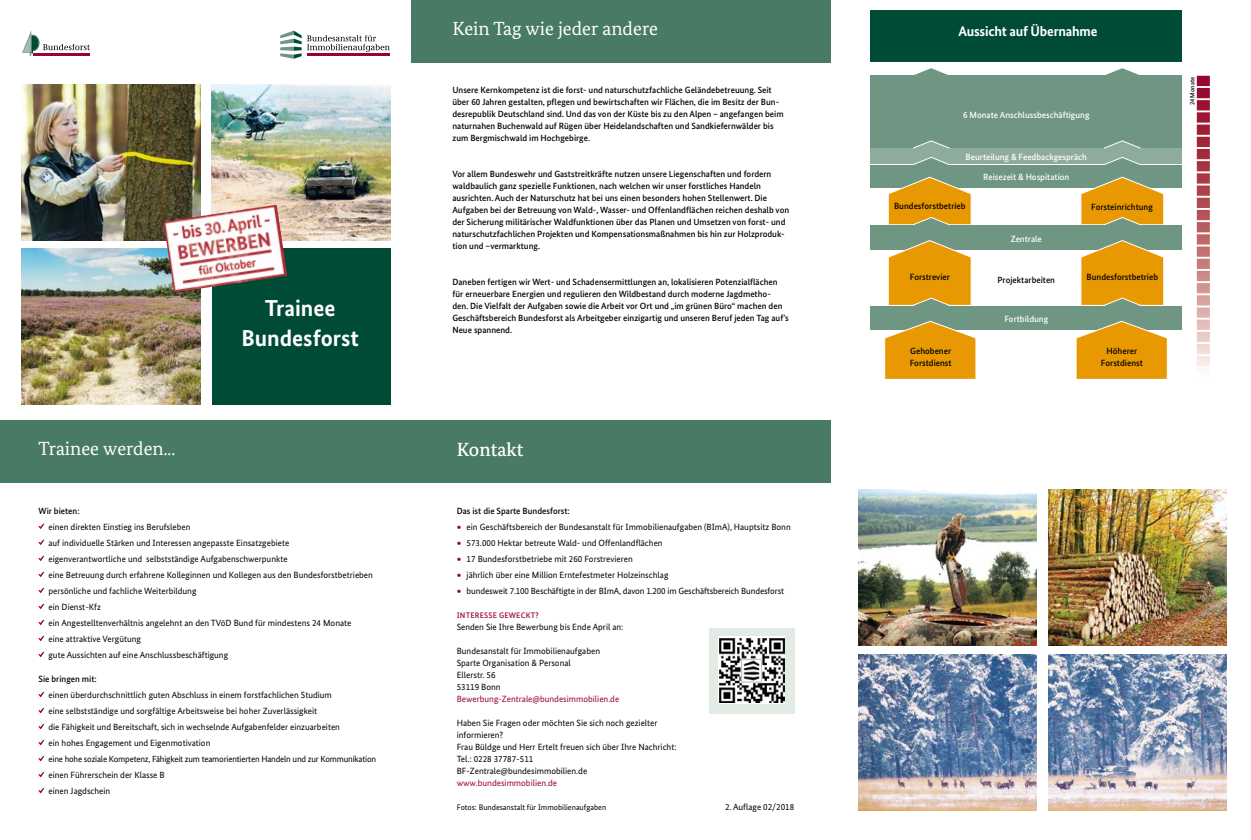
<style>
.page{position:relative;width:1251px;height:840px;background:#fff}
.page>*{position:absolute;margin:0;border:0;box-sizing:border-box;transform-origin:0 0}
.t1{font:700 23px/29.7px "Bundes Sans";color:#fff;text-align:center}
.t2{font:19px "Bundes Serif";color:#fff}
.t3{font:500 19px "Bundes Serif";color:#fff}
.t4{font:700 14px "Bundes Sans";letter-spacing:-.015em;color:#fff}
.t5{font:9px/16px "Bundes Sans";color:#000}
.t6{font:500 9px/12px "Bundes Sans";color:#000}
.t7{font:500 9px "Bundes Sans";color:#fff}
.t8{font:9px "Bundes Sans";color:#99042f}
.t9{font:8.9px "Bundes Sans";letter-spacing:-.02em;color:#000}
.t10{font:8px "Bundes Sans";color:#000}
.t11{font:500 8px "Bundes Sans";letter-spacing:.02em;color:#99042f}
.t12{font:500 6.4px "Bundes Sans";color:#000}
.s1{font-weight:500}
.s2{font-family:"Bundes Serif";font-weight:700;font-size:14px;color:#99042f}
</style>
<div class="page">
<div style="left:411px;top:420px;width:420px;height:62px;background:#487a65"></div>
<div style="left:708px;top:628px;width:86px;height:85px;background:#e3ebe5"></div>
<svg style="left:718px;top:636px;width:67px;height:67px"></svg>
<img style="left:719px;top:637px;width:65px;height:65px">
<div style="left:0;top:420px;width:411px;height:62px;background:#487a65"></div>
<svg style="left:38px;top:523px;width:6px;height:5px"></svg>
<svg style="left:38px;top:539px;width:6px;height:5px"></svg>
<svg style="left:38px;top:555px;width:6px;height:5px"></svg>
<svg style="left:38px;top:571px;width:6px;height:5px"></svg>
<svg style="left:38px;top:587px;width:6px;height:5px"></svg>
<svg style="left:38px;top:603px;width:6px;height:5px"></svg>
<svg style="left:38px;top:619px;width:6px;height:5px"></svg>
<svg style="left:38px;top:635px;width:6px;height:5px"></svg>
<svg style="left:38px;top:651px;width:6px;height:5px"></svg>
<svg style="left:38px;top:691px;width:6px;height:5px"></svg>
<svg style="left:38px;top:707px;width:6px;height:5px"></svg>
<svg style="left:38px;top:723px;width:6px;height:5px"></svg>
<svg style="left:38px;top:739px;width:6px;height:5px"></svg>
<svg style="left:38px;top:755px;width:6px;height:5px"></svg>
<svg style="left:38px;top:771px;width:6px;height:5px"></svg>
<svg style="left:38px;top:787px;width:6px;height:5px"></svg>
<div style="left:411px;top:0;width:420px;height:62px;background:#487a65"></div>
<div style="left:870px;top:10px;width:311px;height:52px;background:#004b35"></div>
<div style="left:870px;top:76px;width:311px;height:72px;background:#6f9583"></div>
<svg style="left:1099px;top:68px;width:45px;height:8px"></svg>
<svg style="left:908px;top:68px;width:45px;height:8px"></svg>
<div style="left:870px;top:149px;width:311px;height:15px;background:#8dac9d"></div>
<svg style="left:908px;top:140px;width:45px;height:9px"></svg>
<svg style="left:1099px;top:140px;width:45px;height:9px"></svg>
<div style="left:870px;top:165px;width:311px;height:22px;background:#6f9583"></div>
<div style="left:870px;top:225px;width:311px;height:25px;background:#6f9583"></div>
<div style="left:870px;top:306px;width:311px;height:23px;background:#6f9583"></div>
<svg style="left:1074px;top:320px;width:94px;height:59px"></svg>
<svg style="left:883px;top:320px;width:93px;height:59px"></svg>
<svg style="left:912px;top:157px;width:38px;height:8px"></svg>
<svg style="left:1103px;top:157px;width:38px;height:8px"></svg>
<svg style="left:887px;top:176px;width:84px;height:50px"></svg>
<svg style="left:1079px;top:176px;width:85px;height:50px"></svg>
<svg style="left:888px;top:240px;width:83px;height:66px;background:#d99e21"></svg>
<svg style="left:1080px;top:240px;width:84px;height:66px;background:#d99f23"></svg>
<svg style="left:1196px;top:76px;width:13px;height:294px;background:#cb858c"></svg>
<svg style="left:280px;top:31px;width:21px;height:28px"></svg>
<hr style="left:307px;top:53px;width:82px;height:3px;background:#99042f">
<svg style="left:307px;top:35px;width:82px;height:17px"></svg>
<svg style="left:22px;top:31px;width:68px;height:25px"></svg>
<img style="left:22px;top:248px;width:178px;height:156px">
<img style="left:22px;top:84px;width:178px;height:156px">
<div style="left:212px;top:248px;width:178px;height:156px;background:#004b35"></div>
<img style="left:212px;top:84px;width:178px;height:156px">
<img style="left:163px;top:204px;width:124px;height:88px">
<img style="left:1048px;top:489px;width:178px;height:156px">
<img style="left:1048px;top:654px;width:178px;height:155px">
<img style="left:858px;top:489px;width:178px;height:156px">
<img style="left:858px;top:654px;width:178px;height:155px">
<h2 class="t2" style="left:39px;top:437px;width:138px">Trainee werden...</h2>
<h1 class="t1" style="left:241px;top:293px;width:119px">Trainee<br>Bundesforst</h1>
<p class="t6" style="left:39px;top:504px;width:43px">Wir bieten:</p>
<p class="t5" style="left:48px;top:518px;width:326px">einen direkten Einstieg ins Berufsleben<br>auf individuelle Stärken und Interessen angepasste Einsatzgebiete<br>eigenverantwortliche und selbstständige Aufgabenschwerpunkte<br>eine Betreuung durch erfahrene Kolleginnen und Kollegen aus den Bundesforstbetrieben persönliche und fachliche Weiterbildung<br>ein Dienst-Kfz<br>ein Angestelltenverhältnis angelehnt an den TVöD Bund für mindestens 24 Monate<br>eine attraktive Vergütung<br>gute Aussichten auf eine Anschlussbeschäftigung</p>
<p class="t6" style="left:39px;top:672px;width:60px">Sie bringen mit:</p>
<p class="t5" style="left:48px;top:686px;width:293px">einen überdurchschnittlich guten Abschluss in einem forstfachlichen Studium eine selbstständige und sorgfältige Arbeitsweise bei hoher Zuverlässigkeit<br>die Fähigkeit und Bereitschaft, sich in wechselnde Aufgabenfelder einzuarbeiten ein hohes Engagement und Eigenmotivation</p>
<p class="t9" style="left:48px;top:752px;width:329px">eine hohe soziale Kompetenz, Fähigkeit zum teamorientierten Handeln und zur Kommunikation</p>
<p class="t5" style="left:48px;top:766px;width:118px">einen Führerschein der Klasse B einen Jagdschein</p>
<h2 class="t2" style="left:452px;top:17px;width:207px">Kein Tag wie jeder andere</h2>
<p class="t6" style="left:452px;top:84px;width:332px">Unsere Kernkompetenz ist die forst- und naturschutzfachliche Geländebetreuung. Seit über 60 Jahren gestalten, pflegen und bewirtschaften wir Flächen, die im Besitz der Bun&shy;desrepublik Deutschland sind. Und das von der Küste bis zu den Alpen – angefangen beim naturnahen Buchenwald auf Rügen über Heidelandschaften und Sandkiefernwälder bis zum Bergmischwald im Hochgebirge.</p>
<p class="t6" style="left:452px;top:168px;width:338px">Vor allem Bundeswehr und Gaststreitkräfte nutzen unsere Liegenschaften und fordern waldbaulich ganz spezielle Funktionen, nach welchen wir unser forstliches Handeln ausrichten. Auch der Naturschutz hat bei uns einen besonders hohen Stellenwert. Die Aufgaben bei der Betreuung von Wald-, Wasser- und Offenlandflächen reichen deshalb von der Sicherung militärischer Waldfunktionen über das Planen und Umsetzen von forst- und naturschutzfachlichen Projekten und Kompensationsmaßnahmen bis hin zur Holzproduk&shy;tion und –vermarktung.</p>
<p class="t6" style="left:452px;top:276px;width:338px">Daneben fertigen wir Wert- und Schadensermittlungen an, lokalisieren Potenzialflächen für erneuerbare Energien und regulieren den Wildbestand durch moderne Jagdmetho&shy;den. Die Vielfalt der Aufgaben sowie die Arbeit vor Ort und „im grünen Büro“ machen den Geschäftsbereich Bundesforst als Arbeitgeber einzigartig und unseren Beruf jeden Tag auf’s Neue spannend.</p>
<h2 class="t3" style="left:456px;top:437px;width:68px">Kontakt</h2>
<p class="t5" style="left:456px;top:502px;width:335px"><span class="s1">Das ist die Sparte Bundesforst:<br></span><span class="s2">∙</span> ein Geschäftsbereich der Bundesanstalt für Immobilienaufgaben (BImA), Hauptsitz Bonn <span class="s2">∙</span> 573.000 Hektar betreute Wald- und Offenlandflächen<br><span class="s2">∙</span> 17 Bundesforstbetriebe mit 260 Forstrevieren<br><span class="s2">∙</span> jährlich über eine Million Erntefestmeter Holzeinschlag<br><span class="s2">∙</span> bundesweit 7.100 Beschäftigte in der BImA, davon 1.200 im Geschäftsbereich Bundesforst</p>
<p class="t11" style="left:456px;top:609px;width:83px">INTERESSE GEWECKT?</p>
<p class="t5" style="left:456px;top:618px;width:168px">Senden Sie Ihre Bewerbung bis Ende April an:</p>
<p class="t5" style="left:456px;top:644px;width:145px;line-height:12px">Bundesanstalt für Immobilienaufgaben<br>Sparte Organisation &amp; Personal<br>Ellerstr. 56<br>53119 Bonn</p>
<p class="t8" style="left:456px;top:692px;width:164px">Bewerbung-Zentrale@bundesimmobilien.de</p>
<p class="t5" style="left:456px;top:716px;width:221px;line-height:12px">Haben Sie Fragen oder möchten Sie sich noch gezielter informieren?<br>Frau Büldge und Herr Ertelt freuen sich über Ihre Nachricht:<br>Tel.: 0228 37787-511<br>BF-Zentrale@bundesimmobilien.de</p>
<p class="t8" style="left:456px;top:776px;width:102px">www.bundesimmobilien.de</p>
<p class="t10" style="left:456px;top:801px;width:151px">Fotos: Bundesanstalt für Immobilienaufgaben</p>
<p class="t5" style="left:725px;top:798px;width:71px">2. Auflage 02/2018</p>
<h3 class="t4" style="left:958px;top:22px;width:140px">Aussicht auf Übernahme</h3>
<p class="t7" style="left:962px;top:109px;width:128px">6 Monate Anschlussbeschäftigung</p>
<p class="t7" style="left:965px;top:151px;width:123px">Beurteilung &amp; Feedbackgespräch</p>
<p class="t6" style="left:893px;top:200px;width:73px">Bundesforstbetrieb</p>
<p class="t6" style="left:909px;top:270px;width:42px">Forstrevier</p>
<p class="t7" style="left:983px;top:171px;width:88px">Reisezeit &amp; Hospitation</p>
<p class="t7" style="left:1010px;top:233px;width:33px">Zentrale</p>
<p class="t6" style="left:997px;top:273px;width:59px">Projektarbeiten</p>
<p class="t7" style="left:1004px;top:313px;width:45px">Fortbildung</p>
<p class="t6" style="left:1090px;top:200px;width:63px">Forsteinrichtung</p>
<p class="t6" style="left:1086px;top:271px;width:73px">Bundesforstbetrieb</p>
<p class="t6" style="left:909px;top:344px;width:43px">Gehobener<br>Forstdienst</p>
<p class="t6" style="left:1100px;top:344px;width:43px;text-align:center">Höherer<br>Forstdienst</p>
<p class="t12" style="left:1187px;top:105px;width:30px;rotate:-90deg">24 Monate</p>
</div>
